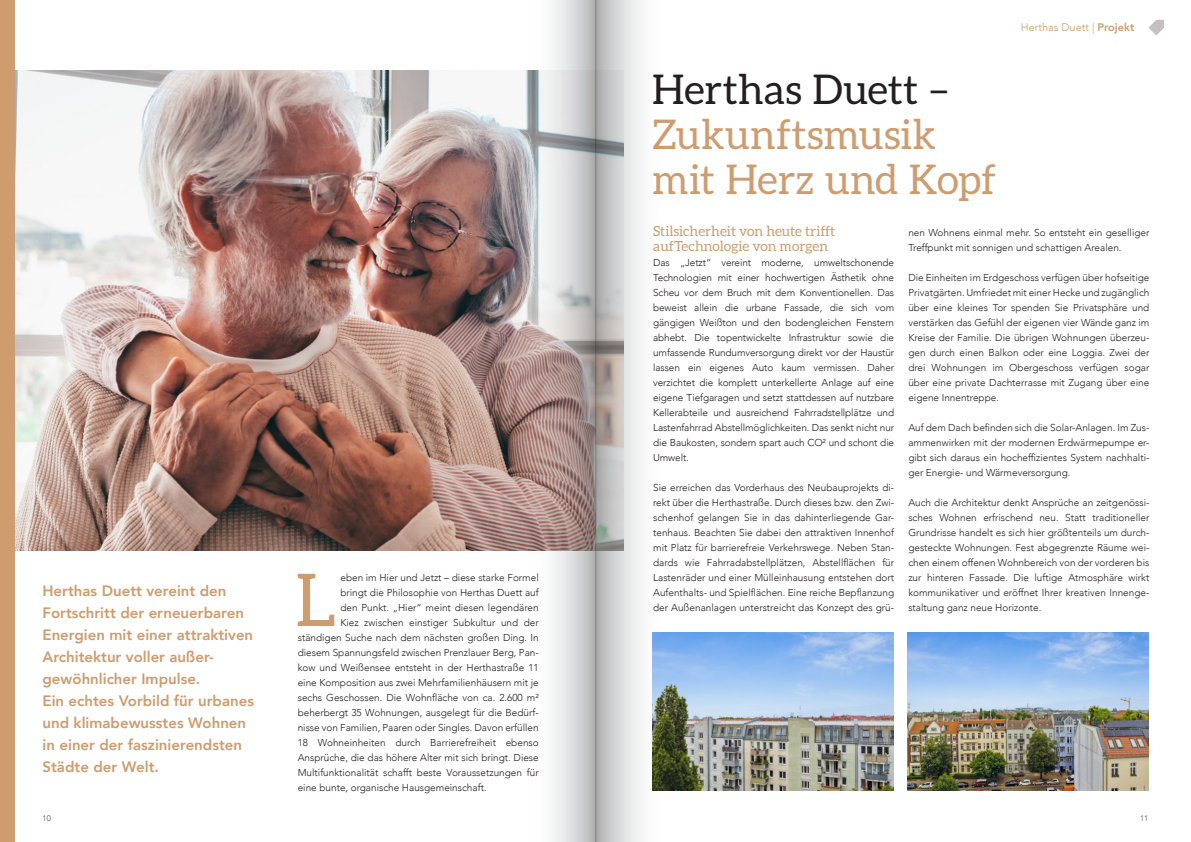
<style>
.page{position:relative;width:1191px;height:842px;background:#fff}
.page>*{position:absolute;margin:0;border:0;box-sizing:border-box;transform-origin:0 0}
.t1{font:72.8px "Aleo";color:#ce9c6f}
.t2{font:41px/45px "Aleo";color:#ce9c6f}
.t3{font:41px "Aleo";letter-spacing:.005em;color:#231f20}
.t4{font:800 15px/22px "Avenir";color:#ce9c6f}
.t5{font:14px/15px "Aleo";color:#ce9c6f}
.t6{font:300 11px "Avenir";color:#ce9c6f}
.t7{font:300 10px/15px "Avenir";color:#231f20;text-align:justify}
.t8{font:300 8px "Avenir";color:#4b4c4d}
.s1{font-weight:800}
</style>
<div class="page">
<img style="left:907px;top:632px;width:241px;height:159px">
<img style="left:664px;top:632px;width:229px;height:159px">
<img style="left:14px;top:71px;width:512px;height:480px">
<div style="left:0;top:0;width:14px;height:842px;background:#ce9c6f"></div>
<svg style="left:1148px;top:20px;width:16px;height:15px"></svg>
<svg style="left:596px;top:0;width:68px;height:842px"></svg>
<svg style="left:526px;top:0;width:69px;height:842px"></svg>
<hr style="left:595px;top:0;width:1px;height:842px;background:#231f20">
<p class="t4" style="left:43px;top:580px;width:213px">Herthas Duett vereint den<br>Fortschritt der erneuerbaren<br>Energien mit einer attraktiven<br>Architektur voller außer&shy;gewöhnlicher Impulse.<br>Ein echtes Vorbild für urbanes und klimabewusstes Wohnen in einer der faszinierendsten<br>Städte der Welt.</p>
<h1 class="t1" style="left:295px;top:561px;width:43px">L</h1>
<p class="t7" style="left:340px;top:570px;width:200px">eben im Hier und Jetzt – diese starke Formel</p>
<p class="t7" style="left:340px;top:585px;width:200px">bringt die Philosophie von Herthas Duett auf</p>
<p class="t7" style="left:340px;top:600px;width:200px">den Punkt. „Hier“ meint diesen legendären</p>
<p class="t7" style="left:340px;top:615px;width:200px">Kiez zwischen einstiger Subkultur und der</p>
<p class="t7" style="left:298px;top:630px;width:242px">ständigen Suche nach dem nächsten großen Ding. In</p>
<p class="t7" style="left:298px;top:645px;width:242px">diesem Spannungsfeld zwischen Prenzlauer Berg, Pan-</p>
<p class="t7" style="left:298px;top:660px;width:242px">kow und Weißensee entsteht in der Herthastraße 11</p>
<p class="t7" style="left:298px;top:675px;width:242px">eine Komposition aus zwei Mehrfamilienhäusern mit je</p>
<p class="t7" style="left:298px;top:690px;width:242px">sechs Geschossen. Die Wohnfläche von ca. 2.600 m²</p>
<p class="t7" style="left:298px;top:705px;width:242px">beherbergt 35 Wohnungen, ausgelegt für die Bedürf-</p>
<p class="t7" style="left:298px;top:720px;width:242px">nisse von Familien, Paaren oder Singles. Davon erfüllen</p>
<p class="t7" style="left:298px;top:735px;width:242px">18 Wohneinheiten durch Barrierefreiheit ebenso</p>
<p class="t7" style="left:298px;top:750px;width:242px">Ansprüche, die das höhere Alter mit sich bringt. Diese</p>
<p class="t7" style="left:298px;top:765px;width:242px">Multifunktionalität schafft beste Voraussetzungen für</p>
<p class="t7" style="left:298px;top:780px;width:190px">eine bunte, organische Hausgemeinschaft.</p>
<p class="t6" style="left:1020px;top:21px;width:115px">Herthas Duett | <span class="s1">Projekt</span></p>
<h2 class="t3" style="left:652px;top:67px;width:298px">Herthas Duett –</h2>
<h2 class="t2" style="left:652px;top:112px;width:345px">Zukunftsmusik mit Herz und Kopf</h2>
<h3 class="t5" style="left:653px;top:223px;width:184px">Stilsicherheit von heute trifft aufTechnologie von morgen</h3>
<p class="t7" style="left:653px;top:255px;width:242px">Das „Jetzt“ vereint moderne, umweltschonende Technologien mit einer hochwertigen Ästhetik ohne Scheu vor dem Bruch mit dem Konventionellen. Das beweist allein die urbane Fassade, die sich vom gängigen Weißton und den bodengleichen Fenstern abhebt. Die topentwickelte Infrastruktur sowie die umfassende Rundumversorgung direkt vor der Haustür lassen ein eigenes Auto kaum vermissen. Daher verzichtet die komplett unterkellerte Anlage auf eine eigene Tiefgaragen und setzt stattdessen auf nutzbare Kellerabteile und ausreichend Fahrradstellplätze und Lastenfahrrad Abstellmöglichkeiten. Das senkt nicht nur die Baukosten, sondern spart auch CO² und schont die Umwelt.</p>
<p class="t7" style="left:653px;top:480px;width:242px">Sie erreichen das Vorderhaus des Neubauprojekts di&shy;rekt über die Herthastraße. Durch dieses bzw. den Zwi&shy;schenhof gelangen Sie in das dahinterliegende Gar&shy;tenhaus. Beachten Sie dabei den attraktiven Innenhof mit Platz für barrierefreie Verkehrswege. Neben Stan&shy;dards wie Fahrradabstellplätzen, Abstellflächen für Lastenräder und einer Mülleinhausung entstehen dort Aufenthalts- und Spielflächen. Eine reiche Bepflanzung der Außenanlagen unterstreicht das Konzept des grü-</p>
<p class="t7" style="left:908px;top:225px;width:242px">nen Wohnens einmal mehr. So entsteht ein geselliger<br>Treffpunkt mit sonnigen und schattigen Arealen.</p>
<p class="t7" style="left:908px;top:270px;width:242px">Die Einheiten im Erdgeschoss verfügen über hofseitige Privatgärten. Umfriedet mit einer Hecke und zugänglich über eine kleines Tor spenden Sie Privatsphäre und verstärken das Gefühl der eigenen vier Wände ganz im Kreise der Familie. Die übrigen Wohnungen überzeu&shy;gen durch einen Balkon oder eine Loggia. Zwei der drei Wohnungen im Obergeschoss verfügen sogar über eine private Dachterrasse mit Zugang über eine eigene Innentreppe.</p>
<p class="t7" style="left:908px;top:420px;width:242px">Auf dem Dach befinden sich die Solar-Anlagen. Im Zus&shy;ammenwirken mit der modernen Erdwärmepumpe er&shy;gibt sich daraus ein hocheffizientes System nachhalti&shy;ger Energie- und Wärmeversorgung.</p>
<p class="t7" style="left:908px;top:495px;width:242px">Auch die Architektur denkt Ansprüche an zeitgenössi&shy;sches Wohnen erfrischend neu. Statt traditioneller Grundrisse handelt es sich hier größtenteils um durch&shy;gesteckte Wohnungen. Fest abgegrenzte Räume wei&shy;chen einem offenen Wohnbereich von der vorderen bis zur hinteren Fassade. Die luftige Atmosphäre wirkt kommunikativer und eröffnet Ihrer kreativen Innenge&shy;staltung ganz neue Horizonte.</p>
<p class="t8" style="left:43px;top:814px;width:10px">10</p>
<p class="t8" style="left:1140px;top:814px;width:10px">11</p>
</div>
